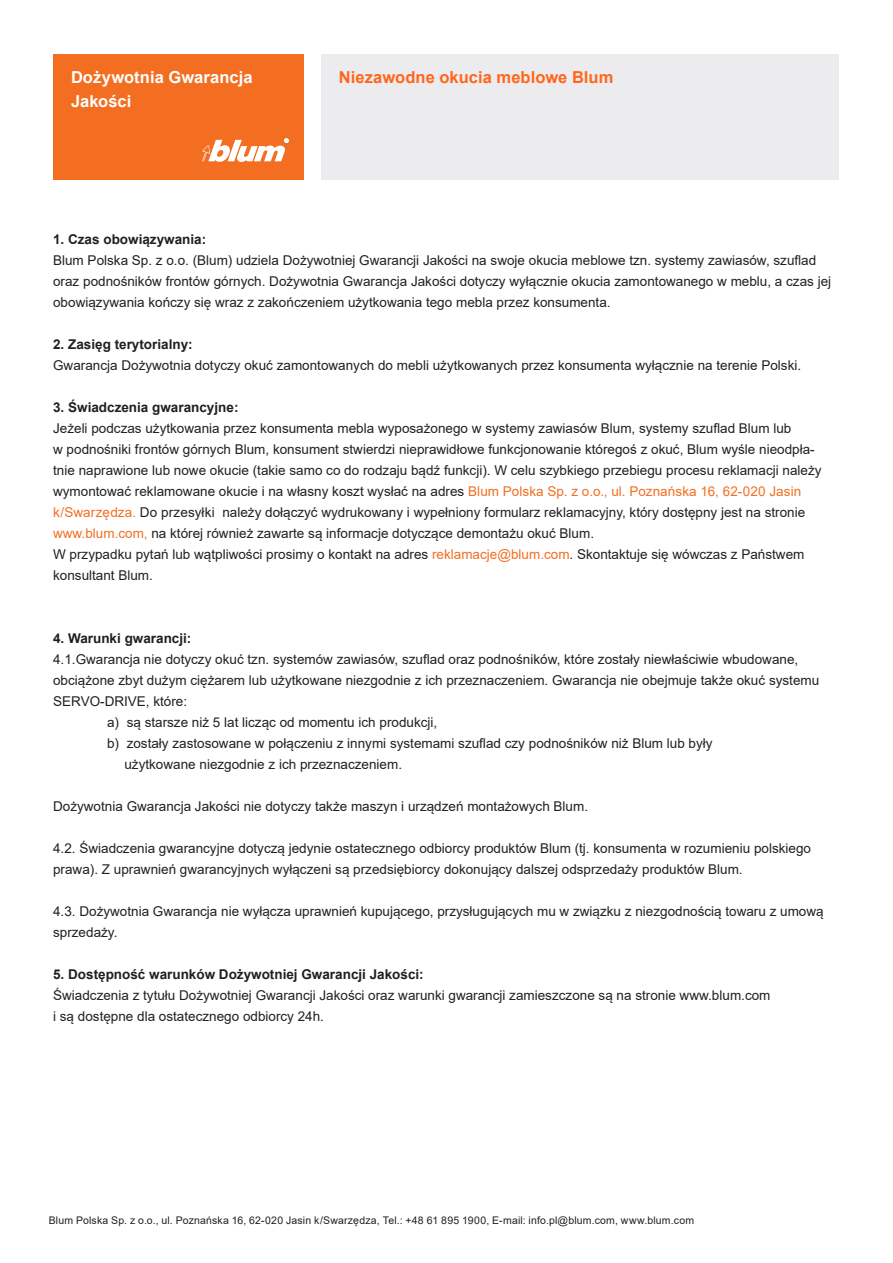
<style>
.page{position:relative;width:893px;height:1263px;background:#fff}
.page>*{position:absolute;margin:0;border:0;box-sizing:border-box;transform-origin:0 0}
.t1{font:700 16.5px "Arial";letter-spacing:.005em;color:#ff661c}
.t2{font:700 16.5px/24px "Arial";letter-spacing:.005em;color:#fff}
.t3{font:13.5px/21px "Arial";color:#231f20}
.t4{font:700 13.5px "Arial";color:#231f20}
.t5{font:10.5px "Arial";letter-spacing:.015em;color:#231f20}
.s1{color:#f36e21}
</style>
<div class="page">
<div style="left:321px;top:54px;width:518px;height:125px;background:#ececee"></div>
<div style="left:53px;top:54px;width:250px;height:125px;background:#f36e21"></div>
<svg style="left:202px;top:139px;width:86px;height:23px"></svg>
<p class="t2" style="left:71px;top:66px;width:183px">Dożywotnia Gwarancja<br>Jakości</p>
<p class="t1" style="left:339px;top:66px;width:276px">Niezawodne okucia meblowe Blum</p>
<p class="t4" style="left:53px;top:230px;width:155px">1. Czas obowiązywania:</p>
<p class="t3" style="left:53px;top:250px;width:780px">Blum Polska Sp. z o.o. (Blum) udziela Dożywotniej Gwarancji Jakości na swoje okucia meblowe tzn. systemy zawiasów, szuflad oraz podnośników frontów górnych. Dożywotnia Gwarancja Jakości dotyczy wyłącznie okucia zamontowanego w meblu, a czas jej obowiązywania kończy się wraz z zakończeniem użytkowania tego mebla przez konsumenta.</p>
<p class="t4" style="left:53px;top:335px;width:141px">2. Zasięg terytorialny:</p>
<p class="t3" style="left:53px;top:355px;width:750px">Gwarancja Dożywotnia dotyczy okuć zamontowanych do mebli użytkowanych przez konsumenta wyłącznie na terenie Polski.</p>
<p class="t4" style="left:53px;top:398px;width:187px">3. Świadczenia gwarancyjne:</p>
<p class="t3" style="left:53px;top:418px;width:770px">Jeżeli podczas użytkowania przez konsumenta mebla wyposażonego w systemy zawiasów Blum, systemy szuflad Blum lub<br>w podnośniki frontów górnych Blum, konsument stwierdzi nieprawidłowe funkcjonowanie któregoś z okuć, Blum wyśle nieodpła&shy;tnie naprawione lub nowe okucie (takie samo co do rodzaju bądź funkcji). W celu szybkiego przebiegu procesu reklamacji należy wymontować reklamowane okucie i na własny koszt wysłać na adres <span class="s1">Blum Polska Sp. z o.o., ul. Poznańska 16, 62-020 Jasin k/Swarzędza.</span> Do przesyłki należy dołączyć wydrukowany i wypełniony formularz reklamacyjny, który dostępny jest na stronie <span class="s1">www.blum.com,</span> na której również zawarte są informacje dotyczące demontażu okuć Blum.<br>W przypadku pytań lub wątpliwości prosimy o kontakt na adres <span class="s1">reklamacje@blum.com</span>. Skontaktuje się wówczas z Państwem konsultant Blum.</p>
<p class="t4" style="left:53px;top:629px;width:140px">4. Warunki gwarancji:</p>
<p class="t3" style="left:53px;top:649px;width:747px">4.1.Gwarancja nie dotyczy okuć tzn. systemów zawiasów, szuflad oraz podnośników, które zostały niewłaściwie wbudowane,</p>
<p class="t3" style="left:53px;top:670px;width:768px">obciążone zbyt dużym ciężarem lub użytkowane niezgodnie z ich przeznaczeniem. Gwarancja nie obejmuje także okuć systemu</p>
<p class="t3" style="left:53px;top:691px;width:136px">SERVO-DRIVE, które:</p>
<p class="t3" style="left:107px;top:712px;width:332px">a) są starsze niż 5 lat licząc od momentu ich produkcji,</p>
<p class="t3" style="left:107px;top:733px;width:607px">b) zostały zastosowane w połączeniu z innymi systemami szuflad czy podnośników niż Blum lub były</p>
<p class="t3" style="left:124px;top:754px;width:279px">użytkowane niezgodnie z ich przeznaczeniem.</p>
<p class="t3" style="left:53px;top:796px;width:536px">Dożywotnia Gwarancja Jakości nie dotyczy także maszyn i urządzeń montażowych Blum.</p>
<p class="t3" style="left:53px;top:838px;width:759px">4.2. Świadczenia gwarancyjne dotyczą jedynie ostatecznego odbiorcy produktów Blum (tj. konsumenta w rozumieniu polskiego prawa). Z uprawnień gwarancyjnych wyłączeni są przedsiębiorcy dokonujący dalszej odsprzedaży produktów Blum.</p>
<p class="t3" style="left:53px;top:901px;width:772px">4.3. Dożywotnia Gwarancja nie wyłącza uprawnień kupującego, przysługujących mu w związku z niezgodnością towaru z umową sprzedaży.</p>
<p class="t4" style="left:53px;top:965px;width:372px">5. Dostępność warunków Dożywotniej Gwarancji Jakości:</p>
<p class="t3" style="left:53px;top:985px;width:719px">Świadczenia z tytułu Dożywotniej Gwarancji Jakości oraz warunki gwarancji zamieszczone są na stronie www.blum.com i są dostępne dla ostatecznego odbiorcy 24h.</p>
<p class="t5" style="left:49px;top:1213px;width:647px">Blum Polska Sp. z o.o., ul. Poznańska 16, 62-020 Jasin k/Swarzędza, Tel.: +48 61 895 1900, E-mail: info.pl@blum.com, www.blum.com</p>
</div>
